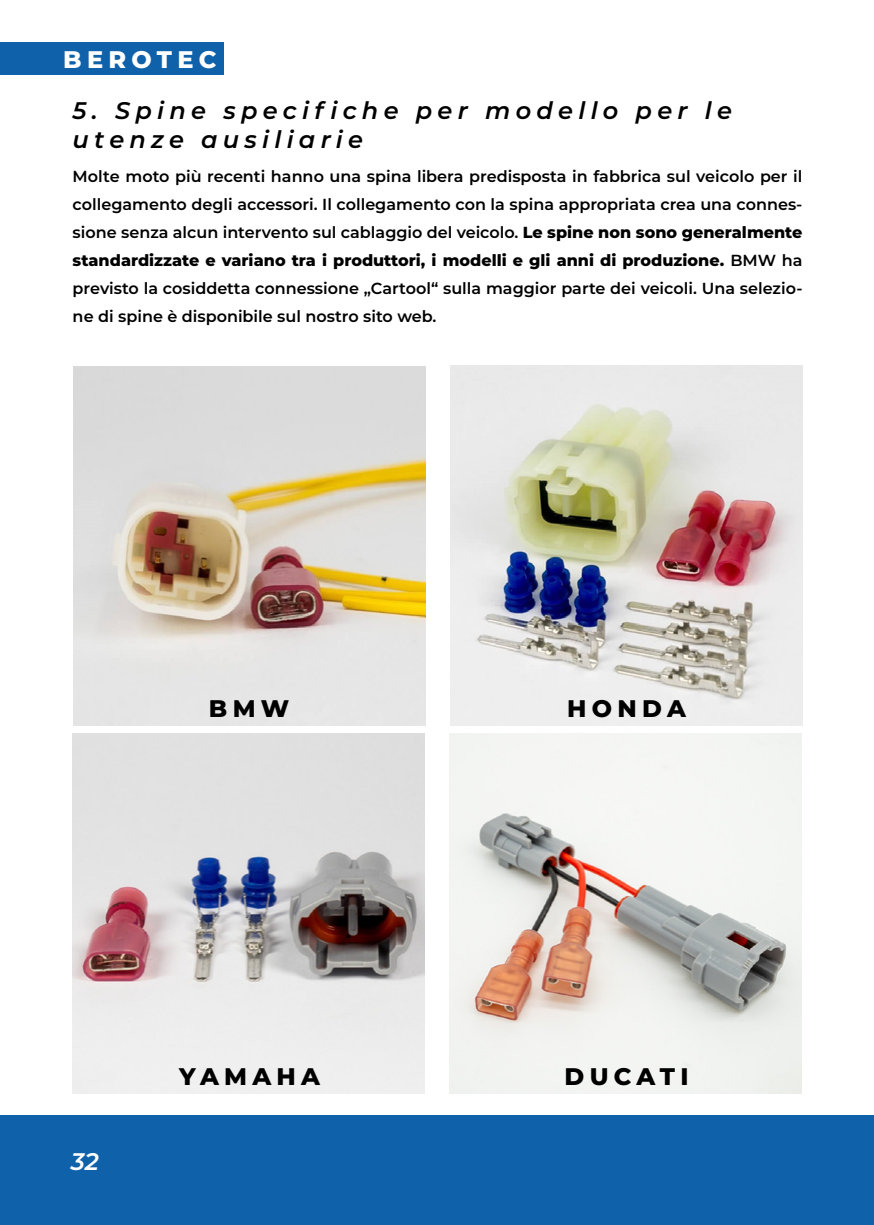
<style>
.page{position:relative;width:874px;height:1225px;background:#fff}
.page>*{position:absolute;margin:0;border:0;box-sizing:border-box;transform-origin:0 0}
.t1{font:italic 600 24px/28.8px "Montserrat";letter-spacing:.22em;color:#000}
.t2{font:800 24px "Montserrat";letter-spacing:.22em;color:#000}
.t3{font:800 24px "Montserrat";letter-spacing:.22em;color:#fff}
.t4{font:italic 600 24px "Montserrat";color:#fdfdfd}
.t5{font:600 16px/28px "Montserrat";color:#000;text-align:justify}
.s1{font-weight:800}
</style>
<div class="page">
<div style="left:0;top:1115px;width:873px;height:110px;background:#0f61a9"></div>
<div style="left:0;top:43px;width:223px;height:32px;background:#0f61a9"></div>
<img style="left:73px;top:733px;width:352px;height:361px">
<img style="left:449px;top:733px;width:352px;height:361px">
<img style="left:73px;top:366px;width:352px;height:360px">
<img style="left:450px;top:365px;width:352px;height:361px">
<h1 class="t3" style="left:63px;top:41px;width:155px">BEROTEC</h1>
<h1 class="t1" style="left:73px;top:95px;width:660px">5. Spine specifiche per modello per le utenze ausiliarie</h1>
<p class="t5" style="left:73px;top:162px;width:731px">Molte moto più recenti hanno una spina libera predisposta in fabbrica sul veicolo per il collegamento degli accessori. Il collegamento con la spina appropriata crea una connes&shy;sione senza alcun intervento sul cablaggio del veicolo. <span class="s1">Le spine non sono generalmente standardizzate e variano tra i produttori, i modelli e gli anni di produzione.</span> BMW ha previsto la cosiddetta connessione „Cartool“ sulla maggior parte dei veicoli. Una selezio&shy;ne di spine è disponibile sul nostro sito web.</p>
<h1 class="t2" style="left:209px;top:691px;width:82px">BMW</h1>
<h1 class="t2" style="left:567px;top:691px;width:120px">HONDA</h1>
<h1 class="t4" style="left:71px;top:1144px;width:29px">32</h1>
<h1 class="t2" style="left:179px;top:1059px;width:142px">YAMAHA</h1>
<h1 class="t2" style="left:564px;top:1059px;width:125px">DUCATI</h1>
</div>
